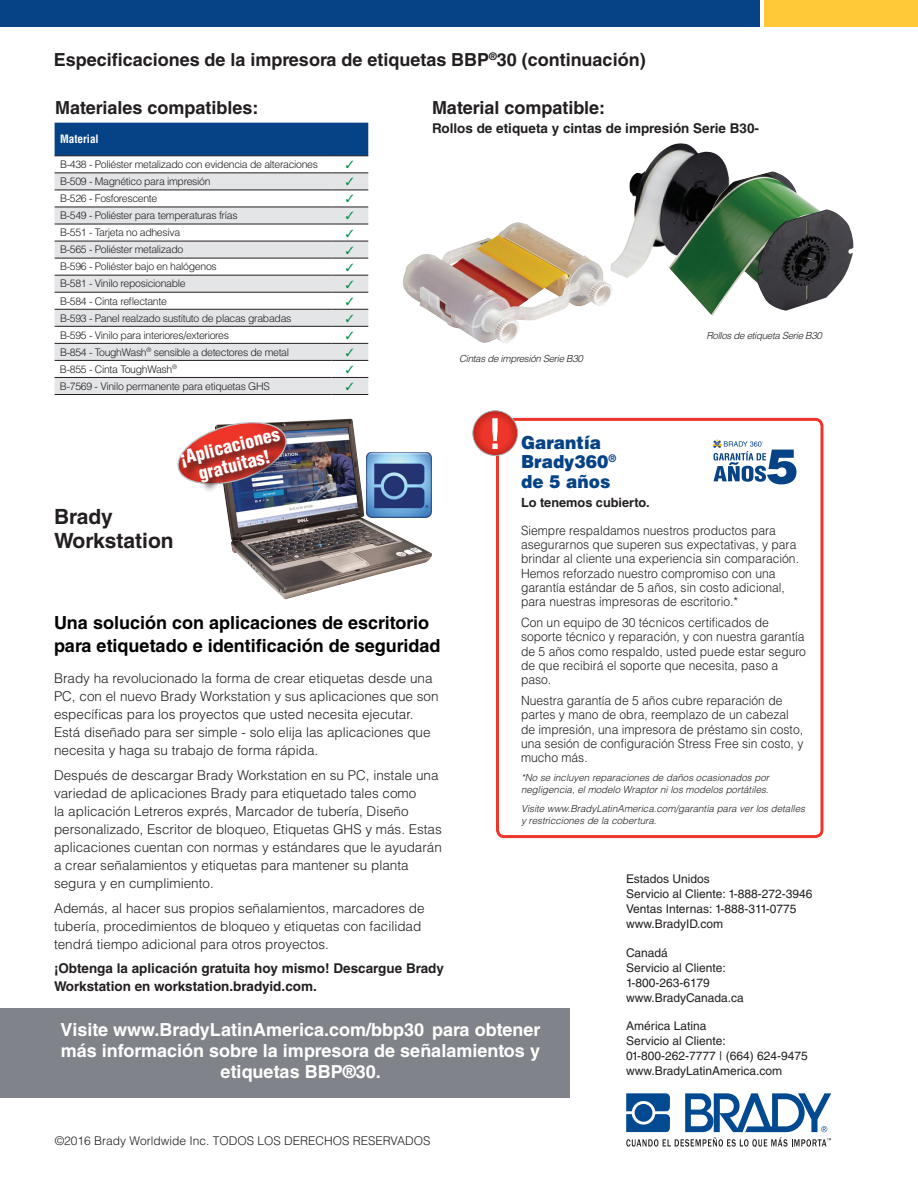
<style>
.page{position:relative;width:918px;height:1188px;background:#fff}
.page>*{position:absolute;margin:0;border:0;box-sizing:border-box;transform-origin:0 0}
.t1{font:700 21px/24px "Helvetica LT Std";color:#231f20}
.t2{font:700 18px/21px "Helvetica LT Std";color:#fff;text-align:center}
.t3{font:700 18px "Helvetica LT Std";color:#231f20}
.t4{font:700 18px/22.5px "Helvetica LT Std";color:#000}
.t5{font:900 18px/19.5px "Helvetica LT Std";color:#054286;scale:.94 1}
.t6{font:900 condensed 18px/19.4px "Helvetica LT Std";color:#fff;text-align:center}
.t7{font:300 13.5px/18px "Helvetica LT Std";color:#231f20}
.t8{font:700 13.5px/18px "Helvetica LT Std";color:#231f20}
.t9{font:300 12.75px/14.2px "Helvetica LT Std";color:#231f20;scale:.95 1}
.t10{font:700 12.75px "Helvetica LT Std";color:#231f20}
.t11{font:12px/15px "Helvetica LT Std";color:#231f20}
.t12{font:300 12px "Helvetica LT Std";color:#231f20}
.t13{font:700 condensed 11.25px "Helvetica LT Std";color:#fff}
.t14{font:300 10.5px "Helvetica LT Std";letter-spacing:-.03em;color:#231f20}
.t15{font:italic 300 9.75px/12px "Helvetica LT Std";color:#231f20}
.t16{font:italic 300 9.75px "Helvetica LT Std";letter-spacing:-.03em;color:#231f20}
</style>
<div class="page">
<div style="left:0;top:0;width:760px;height:27px;background:#054286"></div>
<div style="left:765px;top:0;width:153px;height:27px;background:#ffc938"></div>
<svg style="left:626px;top:1093px;width:205px;height:54px"></svg>
<div style="left:0;top:1008px;width:569px;height:89px;background:#80838a"></div>
<svg style="left:55px;top:173px;width:313px;height:221px;fill:#e3e5e7"></svg>
<hr style="left:55px;top:172px;width:277px;height:1px;background:#231f20">
<hr style="left:55px;top:190px;width:277px;height:1px;background:#231f20">
<hr style="left:55px;top:207px;width:277px;height:1px;background:#231f20">
<hr style="left:55px;top:224px;width:277px;height:1px;background:#231f20">
<hr style="left:55px;top:241px;width:277px;height:1px;background:#231f20">
<hr style="left:55px;top:258px;width:277px;height:1px;background:#231f20">
<hr style="left:332px;top:172px;width:36px;height:1px;background:#231f20">
<hr style="left:332px;top:190px;width:36px;height:1px;background:#231f20">
<hr style="left:332px;top:207px;width:36px;height:1px;background:#231f20">
<hr style="left:332px;top:224px;width:36px;height:1px;background:#231f20">
<hr style="left:332px;top:241px;width:36px;height:1px;background:#231f20">
<hr style="left:332px;top:258px;width:36px;height:1px;background:#231f20">
<hr style="left:55px;top:275px;width:277px;height:1px;background:#231f20">
<hr style="left:332px;top:275px;width:36px;height:1px;background:#231f20">
<hr style="left:332px;top:292px;width:36px;height:1px;background:#231f20">
<hr style="left:332px;top:309px;width:36px;height:1px;background:#231f20">
<hr style="left:332px;top:326px;width:36px;height:1px;background:#231f20">
<hr style="left:332px;top:343px;width:36px;height:1px;background:#231f20">
<hr style="left:332px;top:360px;width:36px;height:1px;background:#231f20">
<hr style="left:332px;top:377px;width:36px;height:1px;background:#231f20">
<hr style="left:332px;top:394px;width:36px;height:1px;background:#231f20">
<hr style="left:55px;top:292px;width:277px;height:1px;background:#231f20">
<hr style="left:55px;top:309px;width:277px;height:1px;background:#231f20">
<hr style="left:55px;top:326px;width:277px;height:1px;background:#231f20">
<hr style="left:55px;top:343px;width:277px;height:1px;background:#231f20">
<hr style="left:55px;top:360px;width:277px;height:1px;background:#231f20">
<hr style="left:55px;top:377px;width:277px;height:1px;background:#231f20">
<hr style="left:55px;top:394px;width:277px;height:1px;background:#231f20">
<img style="left:613px;top:143px;width:115px;height:135px">
<img style="left:403px;top:222px;width:210px;height:121px">
<img style="left:668px;top:171px;width:185px;height:145px">
<svg style="left:713px;top:440px;width:83px;height:44px"></svg>
<div style="left:496px;top:418px;width:328px;height:420px;border:3px solid #ee3529;border-radius:7px"></div>
<svg style="left:473px;top:411px;width:45px;height:45px"></svg>
<img style="left:224px;top:419px;width:208px;height:180px">
<img style="left:367px;top:452px;width:65px;height:65px">
<svg style="left:177px;top:419px;width:113px;height:55px"></svg>
<div style="left:181px;top:430px;width:110px;height:63px;background:#231f20;opacity:.75"></div>
<div style="left:55px;top:123px;width:313px;height:34px;background:#054286"></div>
<svg style="left:346px;top:178px;width:7px;height:7px"></svg>
<svg style="left:346px;top:195px;width:7px;height:8px"></svg>
<svg style="left:346px;top:212px;width:7px;height:8px"></svg>
<svg style="left:346px;top:229px;width:7px;height:8px"></svg>
<svg style="left:346px;top:246px;width:7px;height:8px"></svg>
<svg style="left:346px;top:263px;width:7px;height:8px"></svg>
<svg style="left:346px;top:280px;width:7px;height:8px"></svg>
<svg style="left:346px;top:297px;width:7px;height:8px"></svg>
<svg style="left:346px;top:314px;width:7px;height:8px"></svg>
<svg style="left:346px;top:331px;width:7px;height:8px"></svg>
<svg style="left:346px;top:348px;width:7px;height:8px"></svg>
<svg style="left:346px;top:365px;width:7px;height:8px"></svg>
<svg style="left:346px;top:382px;width:7px;height:8px"></svg>
<h2 class="t3" style="left:54px;top:49px;width:593px">Especificaciones de la impresora de etiquetas BBP<sup>®</sup>30 (continuación)</h2>
<h2 class="t3" style="left:55px;top:97px;width:205px">Materiales compatibles:</h2>
<p class="t13" style="left:60px;top:132px;width:40px">Material</p>
<p class="t14" style="left:60px;top:158px;width:260px">B-438 - Poliéster metalizado con evidencia de alteraciones</p>
<p class="t14" style="left:60px;top:175px;width:152px">B-509 - Magnético para impresión</p>
<p class="t14" style="left:60px;top:192px;width:99px">B-526 - Fosforescente</p>
<p class="t14" style="left:60px;top:209px;width:179px">B-549 - Poliéster para temperaturas frías</p>
<p class="t14" style="left:60px;top:226px;width:122px">B-551 - Tarjeta no adhesiva</p>
<p class="t14" style="left:60px;top:243px;width:125px">B-565 - Poliéster metalizado</p>
<p class="t14" style="left:60px;top:260px;width:158px">B-596 - Poliéster bajo en halógenos</p>
<p class="t14" style="left:60px;top:277px;width:127px">B-581 - Vinilo reposicionable</p>
<p class="t14" style="left:60px;top:294px;width:108px">B-584 - Cinta reflectante</p>
<p class="t14" style="left:60px;top:311px;width:233px">B-593 - Panel realzado sustituto de placas grabadas</p>
<p class="t14" style="left:60px;top:328px;width:171px">B-595 - Vinilo para interiores/exteriores</p>
<p class="t14" style="left:60px;top:345px;width:231px">B-854 - ToughWash<sup>®</sup> sensible a detectores de metal</p>
<p class="t14" style="left:60px;top:362px;width:118px">B-855 - Cinta ToughWash<sup>®</sup></p>
<p class="t14" style="left:60px;top:379px;width:211px">B-7569 - Vinilo permanente para etiquetas GHS</p>
<h2 class="t3" style="left:432px;top:97px;width:175px">Material compatible:</h2>
<p class="t8" style="left:432px;top:119px;width:329px">Rollos de etiqueta y cintas de impresión Serie B30-</p>
<p class="t16" style="left:459px;top:352px;width:125px">Cintas de impresión Serie B30</p>
<p class="t16" style="left:706px;top:329px;width:117px">Rollos de etiqueta Serie B30</p>
<h2 class="t6" style="left:178px;top:449px;width:104px;rotate:-14deg">¡Aplicaciones gratuitas!</h2>
<h2 class="t5" style="left:521px;top:432px;width:103px">Garantía<br>Brady360<sup>® </sup>de 5 años</h2>
<p class="t10" style="left:521px;top:495px;width:130px">Lo tenemos cubierto.</p>
<p class="t9" style="left:521px;top:523px;width:294px">Siempre respaldamos nuestros productos para asegurarnos que superen sus expectativas, y para brindar al cliente una experiencia sin comparación.<br>Hemos reforzado nuestro compromiso con una garantía estándar de 5 años, sin costo adicional, para nuestras impresoras de escritorio.*</p>
<p class="t9" style="left:521px;top:615px;width:301px">Con un equipo de 30 técnicos certificados de soporte técnico y reparación, y con nuestra garantía de 5 años como respaldo, usted puede estar seguro de que recibirá el soporte que necesita, paso a paso.</p>
<p class="t9" style="left:521px;top:693px;width:299px">Nuestra garantía de 5 años cubre reparación de partes y mano de obra, reemplazo de un cabezal de impresión, una impresora de préstamo sin costo, una sesión de configuración Stress Free sin costo, y mucho más.</p>
<p class="t15" style="left:521px;top:771px;width:250px">*No se incluyen reparaciones de daños ocasionados por negligencia, el modelo Wraptor ni los modelos portátiles.</p>
<p class="t15" style="left:521px;top:802px;width:285px">Visite www.BradyLatinAmerica.com/garantia para ver los detalles y restricciones de la cobertura.</p>
<h1 class="t1" style="left:54px;top:504px;width:121px">Brady<br>Workstation</h1>
<h2 class="t4" style="left:54px;top:611px;width:388px">Una solución con aplicaciones de escritorio para etiquetado e identificación de seguridad</h2>
<p class="t7" style="left:54px;top:669px;width:386px">Brady ha revolucionado la forma de crear etiquetas desde una PC, con el nuevo Brady Workstation y sus aplicaciones que son específicas para los proyectos que usted necesita ejecutar.<br>Está diseñado para ser simple - solo elija las aplicaciones que necesita y haga su trabajo de forma rápida.</p>
<p class="t7" style="left:54px;top:766px;width:389px">Después de descargar Brady Workstation en su PC, instale una variedad de aplicaciones Brady para etiquetado tales como<br>la aplicación Letreros exprés, Marcador de tubería, Diseño personalizado, Escritor de bloqueo, Etiquetas GHS y más. Estas aplicaciones cuentan con normas y estándares que le ayudarán a crear señalamientos y etiquetas para mantener su planta segura y en cumplimiento.</p>
<p class="t7" style="left:54px;top:899px;width:372px">Además, al hacer sus propios señalamientos, marcadores de tubería, procedimientos de bloqueo y etiquetas con facilidad tendrá tiempo adicional para otros proyectos.</p>
<p class="t8" style="left:54px;top:959px;width:391px">¡Obtenga la aplicación gratuita hoy mismo! Descargue Brady<br>Workstation en workstation.bradyid.com.</p>
<p class="t11" style="left:626px;top:872px;width:188px">Estados Unidos<br>Servicio al Cliente: 1-888-272-3946<br>Ventas Internas: 1-888-311-0775 www.BradyID.com</p>
<p class="t11" style="left:626px;top:945px;width:119px">Canadá<br>Servicio al Cliente:<br>1-800-263-6179 www.BradyCanada.ca</p>
<p class="t11" style="left:626px;top:1019px;width:183px">América Latina<br>Servicio al Cliente:<br>01-800-262-7777 | (664) 624-9475 www.BradyLatinAmerica.com</p>
<h2 class="t2" style="left:61px;top:1019px;width:481px">Visite www.BradyLatinAmerica.com/bbp30 para obtener más información sobre la impresora de señalamientos y etiquetas BBP®30.</h2>
<p class="t12" style="left:55px;top:1134px;width:377px">©2016 Brady Worldwide Inc. TODOS LOS DERECHOS RESERVADOS</p>
</div>
